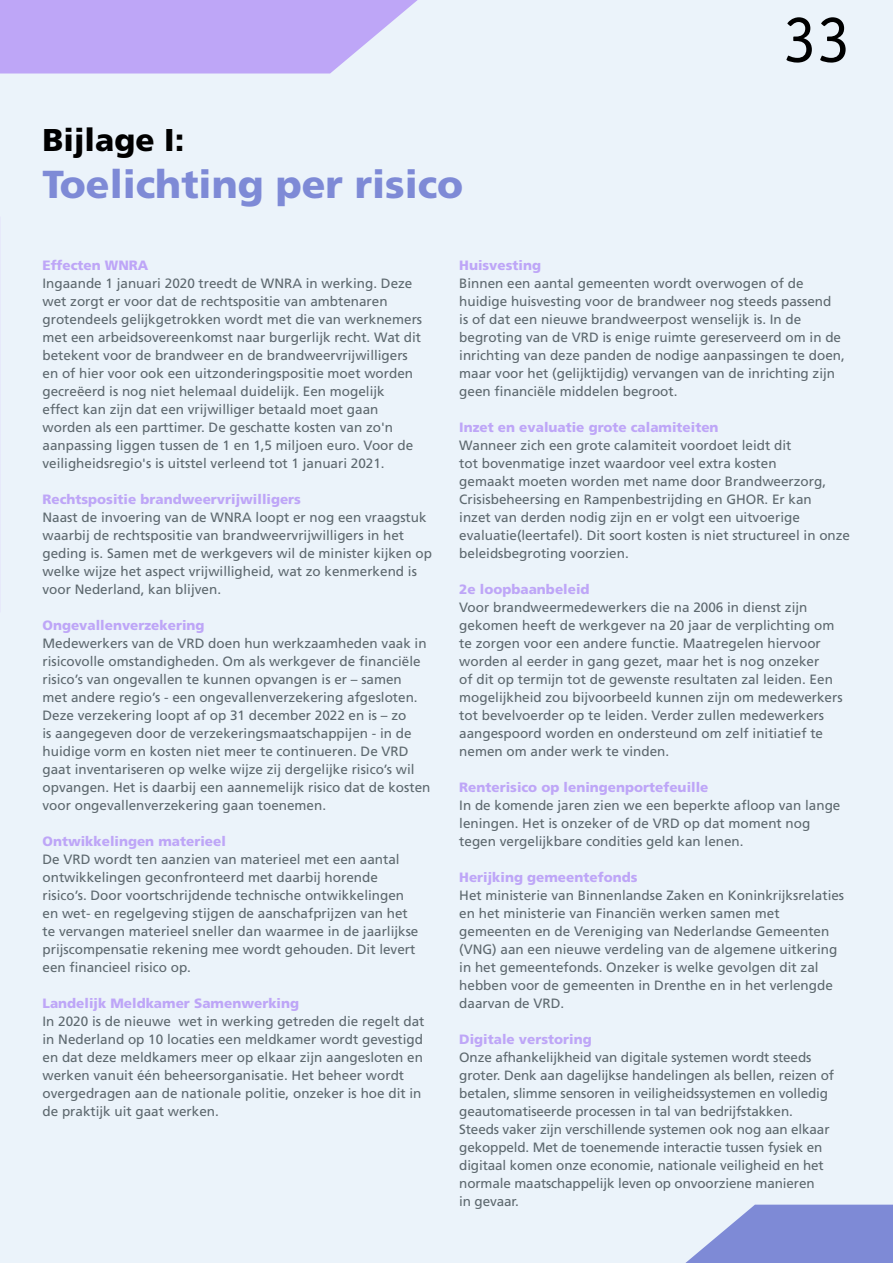
<style>
.page{position:relative;width:893px;height:1263px;background:#ebf3fa}
.page>*{position:absolute;margin:0;border:0;box-sizing:border-box;transform-origin:0 0}
.t1{font:67.5px "Officina Sans Std";color:#000}
.t2{font:900 39px "Frutiger LT Std";color:#7e8ad6}
.t3{font:900 31.5px "Frutiger LT Std";color:#000}
.t4{font:13.5px/18px "Frutiger LT Std";color:#5d686e}
.t5{font:900 13.5px "Frutiger LT Std";color:#bea6f7}
</style>
<div class="page">
<svg style="left:0;top:0;width:418px;height:74px;background:#c3aef7"></svg>
<svg style="left:685px;top:1205px;width:208px;height:58px"></svg>
<h3 class="t3" style="left:43px;top:121px;width:143px">Bijlage I:</h3>
<h2 class="t2" style="left:43px;top:161px;width:422px">Toelichting per risico</h2>
<h1 class="t1" style="left:783px;top:-1px;width:69px">33</h1>
<p class="t5" style="left:43px;top:257px;width:107px">Effecten WNRA</p>
<p class="t4" style="left:43px;top:274px;width:381px">Ingaande 1 januari 2020 treedt de WNRA in werking. Deze wet zorgt er voor dat de rechtspositie van ambtenaren grotendeels gelijkgetrokken wordt met die van werknemers met een arbeidsovereenkomst naar burgerlijk recht. Wat dit betekent voor de brandweer en de brandweervrijwilligers en of hier voor ook een uitzonderingspositie moet worden gecreëerd is nog niet helemaal duidelijk. Een mogelijk effect kan zijn dat een vrijwilliger betaald moet gaan worden als een parttimer. De geschatte kosten van zo'n aanpassing liggen tussen de 1 en 1,5 miljoen euro. Voor de veiligheidsregio's is uitstel verleend tot 1 januari 2021.</p>
<p class="t5" style="left:43px;top:491px;width:260px">Rechtspositie brandweervrijwilligers</p>
<p class="t4" style="left:43px;top:508px;width:391px">Naast de invoering van de WNRA loopt er nog een vraagstuk waarbij de rechtspositie van brandweervrijwilligers in het geding is. Samen met de werkgevers wil de minister kijken op welke wijze het aspect vrijwilligheid, wat zo kenmerkend is voor Nederland, kan blijven.</p>
<p class="t5" style="left:43px;top:617px;width:164px">Ongevallenverzekering</p>
<p class="t4" style="left:43px;top:634px;width:389px">Medewerkers van de VRD doen hun werkzaamheden vaak in risicovolle omstandigheden. Om als werkgever de financiële risico’s van ongevallen te kunnen opvangen is er – samen<br>met andere regio’s - een ongevallenverzekering afgesloten.<br>Deze verzekering loopt af op 31 december 2022 en is – zo<br>is aangegeven door de verzekeringsmaatschappijen - in de huidige vorm en kosten niet meer te continueren. De VRD gaat inventariseren op welke wijze zij dergelijke risico’s wil opvangen. Het is daarbij een aannemelijk risico dat de kosten voor ongevallenverzekering gaan toenemen.</p>
<p class="t5" style="left:43px;top:833px;width:185px">Ontwikkelingen materieel</p>
<p class="t4" style="left:43px;top:850px;width:377px">De VRD wordt ten aanzien van materieel met een aantal ontwikkelingen geconfronteerd met daarbij horende risico’s. Door voortschrijdende technische ontwikkelingen en wet- en regelgeving stijgen de aanschafprijzen van het te vervangen materieel sneller dan waarmee in de jaarlijkse prijscompensatie rekening mee wordt gehouden. Dit levert een financieel risico op.</p>
<p class="t5" style="left:43px;top:995px;width:258px">Landelijk Meldkamer Samenwerking</p>
<p class="t4" style="left:43px;top:1012px;width:383px">In 2020 is de nieuwe wet in werking getreden die regelt dat in Nederland op 10 locaties een meldkamer wordt gevestigd en dat deze meldkamers meer op elkaar zijn aangesloten en werken vanuit één beheersorganisatie. Het beheer wordt overgedragen aan de nationale politie, onzeker is hoe dit in de praktijk uit gaat werken.</p>
<p class="t5" style="left:459px;top:257px;width:83px">Huisvesting</p>
<p class="t4" style="left:459px;top:274px;width:387px">Binnen een aantal gemeenten wordt overwogen of de huidige huisvesting voor de brandweer nog steeds passend<br>is of dat een nieuwe brandweerpost wenselijk is. In de begroting van de VRD is enige ruimte gereserveerd om in de inrichting van deze panden de nodige aanpassingen te doen, maar voor het (gelijktijdig) vervangen van de inrichting zijn geen financiële middelen begroot.</p>
<p class="t5" style="left:459px;top:419px;width:261px">Inzet en evaluatie grote calamiteiten</p>
<p class="t4" style="left:459px;top:436px;width:392px">Wanneer zich een grote calamiteit voordoet leidt dit<br>tot bovenmatige inzet waardoor veel extra kosten<br>gemaakt moeten worden met name door Brandweerzorg, Crisisbeheersing en Rampenbestrijding en GHOR. Er kan<br>inzet van derden nodig zijn en er volgt een uitvoerige evaluatie(leertafel). Dit soort kosten is niet structureel in onze beleidsbegroting voorzien.</p>
<p class="t5" style="left:459px;top:581px;width:132px">2e loopbaanbeleid</p>
<p class="t4" style="left:459px;top:598px;width:385px">Voor brandweermedewerkers die na 2006 in dienst zijn gekomen heeft de werkgever na 20 jaar de verplichting om te zorgen voor een andere functie. Maatregelen hiervoor worden al eerder in gang gezet, maar het is nog onzeker<br>of dit op termijn tot de gewenste resultaten zal leiden. Een mogelijkheid zou bijvoorbeeld kunnen zijn om medewerkers tot bevelvoerder op te leiden. Verder zullen medewerkers aangespoord worden en ondersteund om zelf initiatief te nemen om ander werk te vinden.</p>
<p class="t5" style="left:459px;top:779px;width:251px">Renterisico op leningenportefeuille</p>
<p class="t4" style="left:459px;top:796px;width:383px">In de komende jaren zien we een beperkte afloop van lange leningen. Het is onzeker of de VRD op dat moment nog tegen vergelijkbare condities geld kan lenen.</p>
<p class="t5" style="left:459px;top:869px;width:180px">Herijking gemeentefonds</p>
<p class="t4" style="left:459px;top:886px;width:386px">Het ministerie van Binnenlandse Zaken en Koninkrijksrelaties en het ministerie van Financiën werken samen met gemeenten en de Vereniging van Nederlandse Gemeenten (VNG) aan een nieuwe verdeling van de algemene uitkering in het gemeentefonds. Onzeker is welke gevolgen dit zal hebben voor de gemeenten in Drenthe en in het verlengde daarvan de VRD.</p>
<p class="t5" style="left:459px;top:1031px;width:134px">Digitale verstoring</p>
<p class="t4" style="left:459px;top:1048px;width:376px">Onze afhankelijkheid van digitale systemen wordt steeds groter. Denk aan dagelijkse handelingen als bellen, reizen of betalen, slimme sensoren in veiligheidssystemen en volledig geautomatiseerde processen in tal van bedrijfstakken.<br>Steeds vaker zijn verschillende systemen ook nog aan elkaar gekoppeld. Met de toenemende interactie tussen fysiek en digitaal komen onze economie, nationale veiligheid en het normale maatschappelijk leven op onvoorziene manieren<br>in gevaar.</p>
</div>
